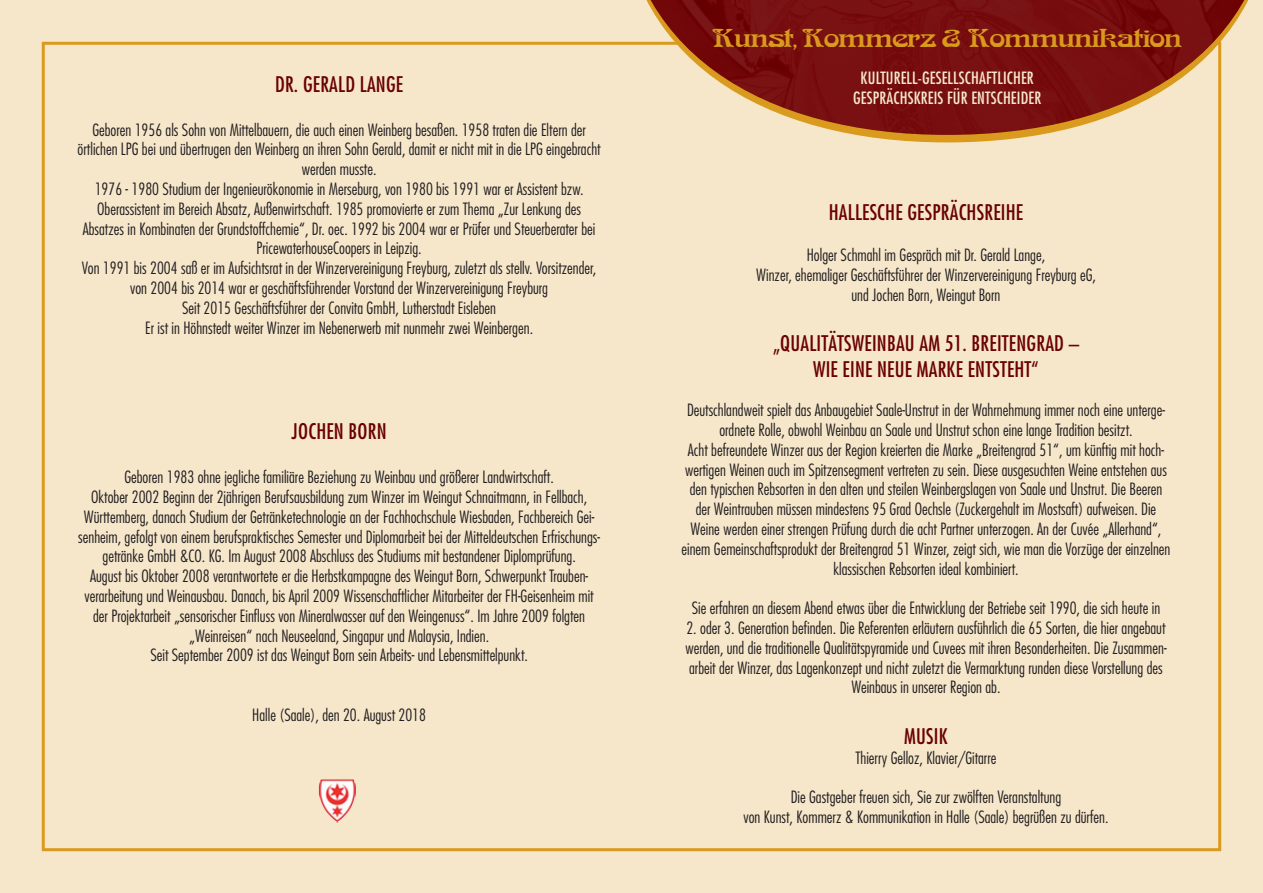
<style>
.page{position:relative;width:1263px;height:893px;background:#f6e7cb}
.page>*{position:absolute;margin:0;border:0;box-sizing:border-box;transform-origin:0 0}
.t1{font:27px "Medusa";letter-spacing:-.06em;color:#d99a1d}
.t2{font:condensed 21px/25.2px "Futura";letter-spacing:.01em;color:#6b0102;text-align:center}
.t3{font:300 condensed 16.5px/19.8px "Futura";color:#231f20;text-align:center}
.t4{font:condensed 16.5px/19.8px "Futura";letter-spacing:.01em;color:#f6e7cb;text-align:center}
</style>
<div class="page">
<svg style="left:857px;top:135px;width:365px;height:7px"></svg>
<img style="left:650px;top:0;width:594px;height:135px">
<img style="left:318px;top:779px;width:38px;height:44px">
<p class="t2" style="left:275px;top:71px;width:130px">DR. GERALD LANGE</p>
<p class="t3" style="left:78px;top:119px;width:524px">Geboren 1956 als Sohn von Mittelbauern, die auch einen Weinberg besaßen. 1958 traten die Eltern der örtlichen LPG bei und übertrugen den Weinberg an ihren Sohn Gerald, damit er nicht mit in die LPG eingebracht werden musste.<br>1976 - 1980 Studium der Ingenieurökonomie in Merseburg, von 1980 bis 1991 war er Assistent bzw.<br>Oberassistent im Bereich Absatz, Außenwirtschaft. 1985 promovierte er zum Thema „Zur Lenkung des Absatzes in Kombinaten der Grundstoffchemie“, Dr. oec. 1992 bis 2004 war er Prüfer und Steuerberater bei PricewaterhouseCoopers in Leipzig.<br>Von 1991 bis 2004 saß er im Aufsichtsrat in der Winzervereinigung Freyburg, zuletzt als stellv. Vorsitzender, von 2004 bis 2014 war er geschäftsführender Vorstand der Winzervereinigung Freyburg<br>Seit 2015 Geschäftsführer der Convita GmbH, Lutherstadt Eisleben<br>Er ist in Höhnstedt weiter Winzer im Nebenerwerb mit nunmehr zwei Weinbergen.</p>
<p class="t2" style="left:292px;top:418px;width:97px">JOCHEN BORN</p>
<p class="t3" style="left:78px;top:467px;width:523px">Geboren 1983 ohne jegliche familiäre Beziehung zu Weinbau und größerer Landwirtschaft.<br>Oktober 2002 Beginn der 2jährigen Berufsausbildung zum Winzer im Weingut Schnaitmann, in Fellbach, Württemberg, danach Studium der Getränketechnologie an der Fachhochschule Wiesbaden, Fachbereich Gei&shy;senheim, gefolgt von einem berufspraktisches Semester und Diplomarbeit bei der Mitteldeutschen Erfrischungs&shy;getränke GmbH &amp;CO. KG. Im August 2008 Abschluss des Studiums mit bestandener Diplomprüfung.<br>August bis Oktober 2008 verantwortete er die Herbstkampagne des Weingut Born, Schwerpunkt Trauben&shy;verarbeitung und Weinausbau. Danach, bis April 2009 Wissenschaftlicher Mitarbeiter der FH-Geisenheim mit der Projektarbeit „sensorischer Einfluss von Mineralwasser auf den Weingenuss“. Im Jahre 2009 folgten „Weinreisen“ nach Neuseeland, Singapur und Malaysia, Indien.<br>Seit September 2009 ist das Weingut Born sein Arbeits- und Lebensmittelpunkt.</p>
<p class="t3" style="left:252px;top:704px;width:175px">Halle (Saale), den 20. August 2018</p>
<h1 class="t1" style="left:712px;top:24px;width:473px">Kunst, Kommerz &amp; Kommunikation</h1>
<p class="t4" style="left:853px;top:68px;width:190px">KULTURELL-GESELLSCHAFTLICHER<br>GESPRÄCHSKREIS FÜR ENTSCHEIDER</p>
<p class="t2" style="left:829px;top:199px;width:196px">HALLESCHE GESPRÄCHSREIHE</p>
<p class="t3" style="left:756px;top:245px;width:341px">Holger Schmahl im Gespräch mit Dr. Gerald Lange,<br>Winzer, ehemaliger Geschäftsführer der Winzervereinigung Freyburg eG, und Jochen Born, Weingut Born</p>
<p class="t2" style="left:773px;top:330px;width:308px">„QUALITÄTSWEINBAU AM 51. BREITENGRAD –<br>WIE EINE NEUE MARKE ENTSTEHT“</p>
<p class="t3" style="left:681px;top:400px;width:490px">Deutschlandweit spielt das Anbaugebiet Saale-Unstrut in der Wahrnehmung immer noch eine unterge&shy;ordnete Rolle, obwohl Weinbau an Saale und Unstrut schon eine lange Tradition besitzt.<br>Acht befreundete Winzer aus der Region kreierten die Marke „Breitengrad 51“, um künftig mit hoch&shy;wertigen Weinen auch im Spitzensegment vertreten zu sein. Diese ausgesuchten Weine entstehen aus den typischen Rebsorten in den alten und steilen Weinbergslagen von Saale und Unstrut. Die Beeren der Weintrauben müssen mindestens 95 Grad Oechsle (Zuckergehalt im Mostsaft) aufweisen. Die Weine werden einer strengen Prüfung durch die acht Partner unterzogen. An der Cuvée „Allerhand“, einem Gemeinschaftsprodukt der Breitengrad 51 Winzer, zeigt sich, wie man die Vorzüge der einzelnen klassischen Rebsorten ideal kombiniert.</p>
<p class="t3" style="left:692px;top:598px;width:470px">Sie erfahren an diesem Abend etwas über die Entwicklung der Betriebe seit 1990, die sich heute in</p>
<p class="t3" style="left:685px;top:618px;width:483px">2. oder 3. Generation befinden. Die Referenten erläutern ausführlich die 65 Sorten, die hier angebaut werden, und die traditionelle Qualitätspyramide und Cuvees mit ihren Besonderheiten. Die Zusammen&shy;arbeit der Winzer, das Lagenkonzept und nicht zuletzt die Vermarktung runden diese Vorstellung des Weinbaus in unserer Region ab.</p>
<p class="t2" style="left:904px;top:723px;width:45px">MUSIK</p>
<p class="t3" style="left:855px;top:747px;width:143px">Thierry Gelloz, Klavier/Gitarre</p>
<p class="t3" style="left:743px;top:787px;width:366px">Die Gastgeber freuen sich, Sie zur zwölften Veranstaltung<br>von Kunst, Kommerz &amp; Kommunikation in Halle (Saale) begrüßen zu dürfen.</p>
</div>
